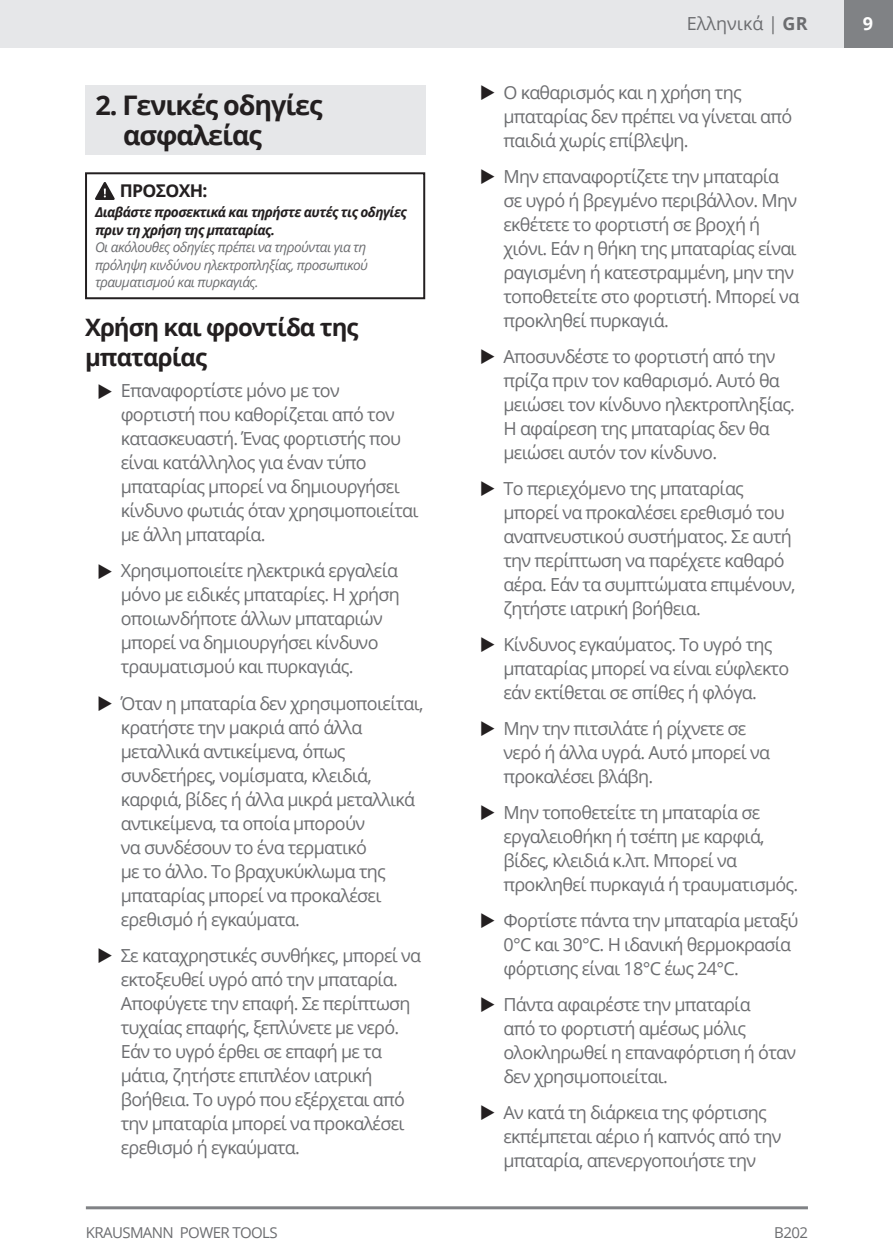
<style>
.page{position:relative;width:893px;height:1259px;background:#fff}
.page>*{position:absolute;margin:0;border:0;box-sizing:border-box;transform-origin:0 0}
.t1{font:700 27px/30px "Open Sans";letter-spacing:-.04em;color:#231f20}
.t2{font:700 24px/30px "Open Sans";letter-spacing:-.04em;color:#231f20}
.t3{font:18px/24px "Open Sans";letter-spacing:-.04em;color:#6c6d70}
.t4{font:18px "Open Sans";color:#6c6d70}
.t5{font:700 18px "Open Sans";color:#fff}
.t6{font:700 17.4px "Open Sans";letter-spacing:-.04em;color:#231f20}
.t7{font:15px "Open Sans";letter-spacing:-.04em;color:#6c6d70}
.t8{font:italic 13.8px/17.7px "Open Sans";letter-spacing:-.04em;color:#6c6d70}
.t9{font:italic 700 13.8px/17.7px "Open Sans";letter-spacing:-.04em;color:#231f20}
.s1{font-family:"Times New Roman";font-size:21px;color:#231f20}
.s2{font-weight:700}
</style>
<div class="page">
<div style="left:844px;top:0;width:49px;height:48px;background:#808285"></div>
<hr style="left:86px;top:1206px;width:722px;height:3px;background:#808285">
<div style="left:85px;top:85px;width:340px;height:69px;background:#e6e7e9"></div>
<div style="left:85px;top:172px;width:340px;height:127px;border:2px solid #231f20"></div>
<svg style="left:95px;top:182px;width:20px;height:18px"></svg>
<div style="left:0;top:0;width:844px;height:48px;background:#e6e7e9"></div>
<h1 class="t1" style="left:123px;top:89px;width:201px;text-indent:-28px">2. Γενικές οδηγίες ασφαλείας</h1>
<p class="t6" style="left:120px;top:178px;width:89px">ΠΡΟΣΟΧΗ:</p>
<p class="t9" style="left:95px;top:203px;width:313px">Διαβάστε προσεκτικά και τηρήστε αυτές τις οδηγίες πριν τη χρήση της μπαταρίας.</p>
<p class="t8" style="left:95px;top:238px;width:275px">Οι ακόλουθες οδηγίες πρέπει να τηρούνται για τη πρόληψη κινδύνου ηλεκτροπληξίας, προσωπικού τραυματισμού και πυρκαγιάς.</p>
<h2 class="t2" style="left:85px;top:311px;width:275px">Χρήση και φροντίδα της μπαταρίας</h2>
<p class="t3" style="left:121px;top:378px;width:299px;text-indent:-25px"><span class="s1">►</span> Επαναφορτίστε μόνο με τον φορτιστή που καθορίζεται από τον κατασκευαστή. Ένας φορτιστής που είναι κατάλληλος για έναν τύπο μπαταρίας μπορεί να δημιουργήσει κίνδυνο φωτιάς όταν χρησιμοποιείται με άλλη μπαταρία.</p>
<p class="t3" style="left:121px;top:558px;width:281px;text-indent:-25px"><span class="s1">►</span> Χρησιμοποιείτε ηλεκτρικά εργαλεία μόνο με ειδικές μπαταρίες. Η χρήση οποιωνδήποτε άλλων μπαταριών μπορεί να δημιουργήσει κίνδυνο τραυματισμού και πυρκαγιάς.</p>
<p class="t3" style="left:121px;top:690px;width:304px;text-indent:-25px"><span class="s1">►</span> Όταν η μπαταρία δεν χρησιμοποιείται, κρατήστε την μακριά από άλλα μεταλλικά αντικείμενα, όπως συνδετήρες, νομίσματα, κλειδιά, καρφιά, βίδες ή άλλα μικρά μεταλλικά αντικείμενα, τα οποία μπορούν<br>να συνδέσουν το ένα τερματικό<br>με το άλλο. Το βραχυκύκλωμα της μπαταρίας μπορεί να προκαλέσει ερεθισμό ή εγκαύματα.</p>
<p class="t3" style="left:121px;top:942px;width:302px;text-indent:-25px"><span class="s1">►</span> Σε καταχρηστικές συνθήκες, μπορεί να εκτοξευθεί υγρό από την μπαταρία.<br>Αποφύγετε την επαφή. Σε περίπτωση τυχαίας επαφής, ξεπλύνετε με νερό.<br>Εάν το υγρό έρθει σε επαφή με τα μάτια, ζητήστε επιπλέον ιατρική βοήθεια. Το υγρό που εξέρχεται από την μπαταρία μπορεί να προκαλέσει ερεθισμό ή εγκαύματα.</p>
<p class="t4" style="left:687px;top:11px;width:122px">Ελληνικά | <span class="s2">GR</span></p>
<p class="t3" style="left:503px;top:80px;width:290px;text-indent:-25px"><span class="s1">►</span> Ο καθαρισμός και η χρήση της μπαταρίας δεν πρέπει να γίνεται από παιδιά χωρίς επίβλεψη.</p>
<p class="t3" style="left:503px;top:164px;width:297px;text-indent:-25px"><span class="s1">►</span> Μην επαναφορτίζετε την μπαταρία σε υγρό ή βρεγμένο περιβάλλον. Μην εκθέτετε το φορτιστή σε βροχή ή χιόνι. Εάν η θήκη της μπαταρίας είναι ραγισμένη ή κατεστραμμένη, μην την τοποθετείτε στο φορτιστή. Μπορεί να προκληθεί πυρκαγιά.</p>
<p class="t3" style="left:503px;top:344px;width:293px;text-indent:-25px"><span class="s1">►</span> Αποσυνδέστε το φορτιστή από την πρίζα πριν τον καθαρισμό. Αυτό θα μειώσει τον κίνδυνο ηλεκτροπληξίας.<br>Η αφαίρεση της μπαταρίας δεν θα μειώσει αυτόν τον κίνδυνο.</p>
<p class="t3" style="left:503px;top:476px;width:294px;text-indent:-25px"><span class="s1">►</span> Το περιεχόμενο της μπαταρίας μπορεί να προκαλέσει ερεθισμό του αναπνευστικού συστήματος. Σε αυτή την περίπτωση να παρέχετε καθαρό αέρα. Εάν τα συμπτώματα επιμένουν, ζητήστε ιατρική βοήθεια.</p>
<p class="t3" style="left:503px;top:632px;width:287px;text-indent:-25px"><span class="s1">►</span> Κίνδυνος εγκαύματος. Το υγρό της μπαταρίας μπορεί να είναι εύφλεκτο εάν εκτίθεται σε σπίθες ή φλόγα.</p>
<p class="t3" style="left:503px;top:716px;width:268px;text-indent:-25px"><span class="s1">►</span> Μην την πιτσιλάτε ή ρίχνετε σε νερό ή άλλα υγρά. Αυτό μπορεί να προκαλέσει βλάβη.</p>
<p class="t3" style="left:503px;top:800px;width:296px;text-indent:-25px"><span class="s1">►</span> Μην τοποθετείτε τη μπαταρία σε εργαλειοθήκη ή τσέπη με καρφιά, βίδες, κλειδιά κ.λπ. Μπορεί να προκληθεί πυρκαγιά ή τραυματισμός.</p>
<p class="t3" style="left:503px;top:908px;width:297px;text-indent:-25px"><span class="s1">►</span> Φορτίστε πάντα την μπαταρία μεταξύ<br>0°C και 30°C. Η ιδανική θερμοκρασία φόρτισης είναι 18°C έως 24°C.</p>
<p class="t3" style="left:503px;top:992px;width:294px;text-indent:-25px"><span class="s1">►</span> Πάντα αφαιρέστε την μπαταρία<br>από το φορτιστή αμέσως μόλις ολοκληρωθεί η επαναφόρτιση ή όταν δεν χρησιμοποιείται.</p>
<p class="t3" style="left:503px;top:1100px;width:280px;text-indent:-25px"><span class="s1">►</span> Αν κατά τη διάρκεια της φόρτισης εκπέμπεται αέριο ή καπνός από την μπαταρία, απενεργοποιήστε την</p>
<p class="t7" style="left:86px;top:1222px;width:193px">KRAUSMANN POWER TOOLS</p>
<p class="t7" style="left:774px;top:1222px;width:35px">B202</p>
<p class="t5" style="left:863px;top:11px;width:12px">9</p>
</div>
